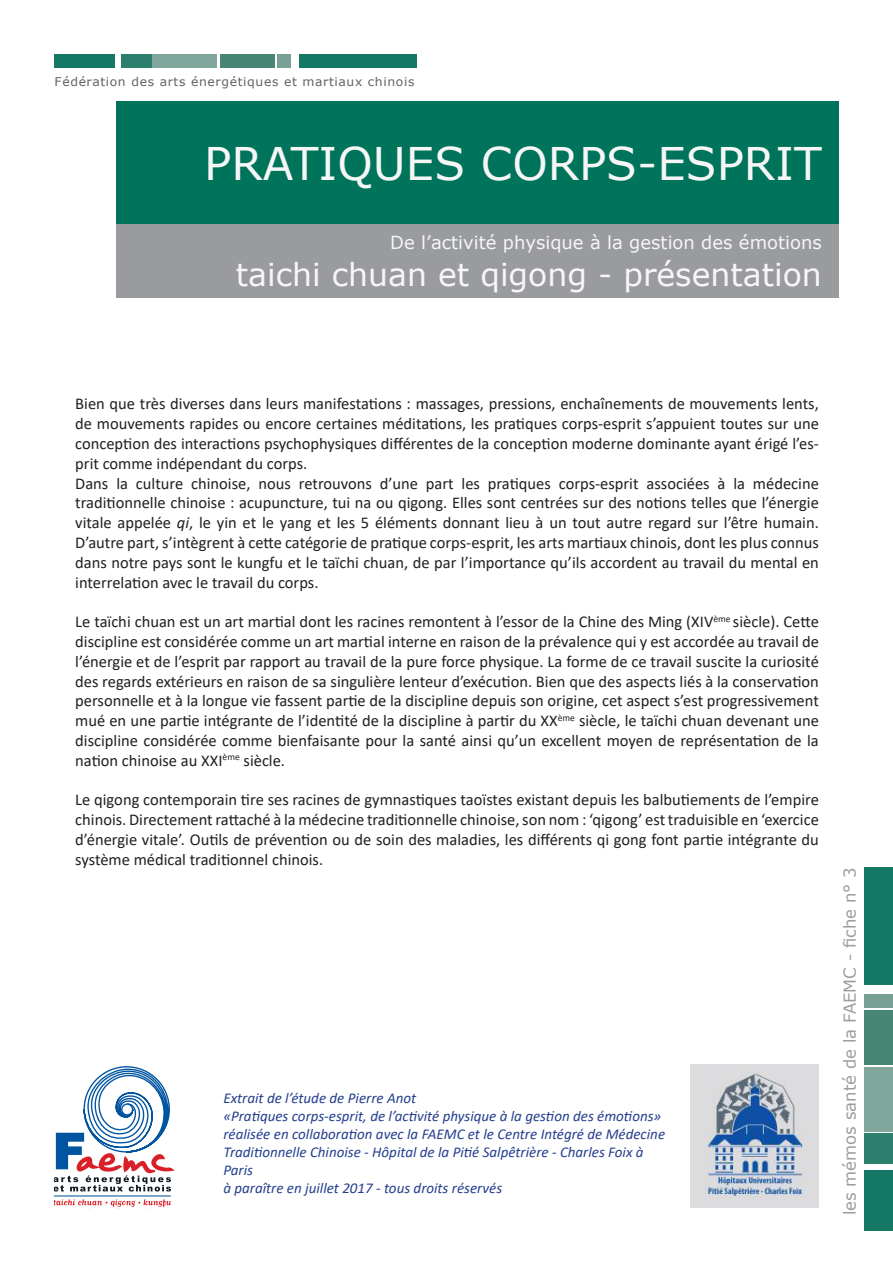
<style>
.page{position:relative;width:893px;height:1263px;background:#fff}
.page>*{position:absolute;margin:0;border:0;box-sizing:border-box;transform-origin:0 0}
.t1{font:45px "Verdana";color:#f6f6f7}
.t2{font:31.5px "Verdana";color:#f6f6f7}
.t3{font:18px "Verdana";color:#f6f6f7}
.t4{font:16.5px/19.8px "Calibri";color:#231f20;text-align:justify}
.t5{font:16.5px "Verdana";color:#9b9da0}
.t6{font:italic 15px/18px "Calibri";color:#253f8e}
.t7{font:12px "Verdana";letter-spacing:.05em;color:#636366}
.s1{font-style:italic}
</style>
<div class="page">
<div style="left:864px;top:1170px;width:29px;height:61px;background:#147864"></div>
<div style="left:864px;top:867px;width:29px;height:118px;background:#147864"></div>
<div style="left:864px;top:1010px;width:29px;height:54px;background:#478675"></div>
<div style="left:864px;top:994px;width:29px;height:13px;background:#78a094"></div>
<div style="left:864px;top:1067px;width:29px;height:65px;background:#81a69b"></div>
<div style="left:864px;top:1133px;width:29px;height:31px;background:#2d7f6d"></div>
<svg style="left:54px;top:1199px;width:117px;height:10px"></svg>
<hr style="left:54px;top:1195px;width:117px;height:1px;background:#01549d">
<svg style="left:54px;top:1066px;width:121px;height:125px"></svg>
<div style="left:116px;top:101px;width:723px;height:123px;background:#00745b"></div>
<div style="left:116px;top:224px;width:723px;height:74px;background:#999b9e"></div>
<div style="left:54px;top:54px;width:61px;height:14px;background:#147864"></div>
<div style="left:300px;top:54px;width:117px;height:14px;background:#147864"></div>
<div style="left:220px;top:54px;width:54px;height:14px;background:#478675"></div>
<div style="left:277px;top:54px;width:14px;height:14px;background:#78a094"></div>
<div style="left:152px;top:54px;width:65px;height:14px;background:#81a69b"></div>
<div style="left:121px;top:54px;width:30px;height:14px;background:#2d7f6d"></div>
<img style="left:691px;top:1065px;width:127px;height:143px">
<p class="t7" style="left:55px;top:73px;width:361px">Fédération des arts énergétiques et martiaux chinois</p>
<h1 class="t1" style="left:204px;top:132px;width:619px">PRATIQUES CORPS-ESPRIT</h1>
<p class="t3" style="left:390px;top:230px;width:433px">De l’activité physique à la gestion des émotions</p>
<h2 class="t2" style="left:236px;top:253px;width:588px">taichi chuan et qigong - présentation</h2>
<p class="t4" style="left:75px;top:394px;width:745px">Bien que très diverses dans leurs manifestations : massages, pressions, enchaînements de mouvements lents, de mouvements rapides ou encore certaines méditations, les pratiques corps-esprit s’appuient toutes sur une conception des interactions psychophysiques différentes de la conception moderne dominante ayant érigé l’es&shy;prit comme indépendant du corps.</p>
<p class="t4" style="left:75px;top:473px;width:745px">Dans la culture chinoise, nous retrouvons d’une part les pratiques corps-esprit associées à la médecine traditionnelle chinoise : acupuncture, tui na ou qigong. Elles sont centrées sur des notions telles que l’énergie vitale appelée <span class="s1">qi</span>, le yin et le yang et les 5 éléments donnant lieu à un tout autre regard sur l’être humain.<br>D’autre part, s’intègrent à cette catégorie de pratique corps-esprit, les arts martiaux chinois, dont les plus connus dans notre pays sont le kungfu et le taïchi chuan, de par l’importance qu’ils accordent au travail du mental en interrelation avec le travail du corps.</p>
<p class="t4" style="left:75px;top:611px;width:745px">Le taïchi chuan est un art martial dont les racines remontent à l’essor de la Chine des Ming (XIV<sup>ème</sup> siècle). Cette discipline est considérée comme un art martial interne en raison de la prévalence qui y est accordée au travail de l’énergie et de l’esprit par rapport au travail de la pure force physique. La forme de ce travail suscite la curiosité des regards extérieurs en raison de sa singulière lenteur d’exécution. Bien que des aspects liés à la conservation personnelle et à la longue vie fassent partie de la discipline depuis son origine, cet aspect s’est progressivement mué en une partie intégrante de l’identité de la discipline à partir du XX<sup>ème</sup> siècle, le taïchi chuan devenant une discipline considérée comme bienfaisante pour la santé ainsi qu’un excellent moyen de représentation de la nation chinoise au XXI<sup>ème</sup> siècle.</p>
<p class="t4" style="left:75px;top:790px;width:745px">Le qigong contemporain tire ses racines de gymnastiques taoïstes existant depuis les balbutiements de l’empire chinois. Directement rattaché à la médecine traditionnelle chinoise, son nom : ‘qigong’ est traduisible en ‘exercice d’énergie vitale’. Outils de prévention ou de soin des maladies, les différents qi gong font partie intégrante du système médical traditionnel chinois.</p>
<p class="t6" style="left:223px;top:1088px;width:443px">Extrait de l’étude de Pierre Anot<br>«Pratiques corps-esprit, de l’activité physique à la gestion des émotions» réalisée en collaboration avec la FAEMC et le Centre Intégré de Médecine Traditionnelle Chinoise - Hôpital de la Pitié Salpêtrière - Charles Foix à Paris<br>à paraître en juillet 2017 - tous droits réservés</p>
<p class="t5" style="left:838px;top:1215px;width:349px;rotate:-90deg">les mémos santé de la FAEMC - fiche n° 3</p>
</div>
